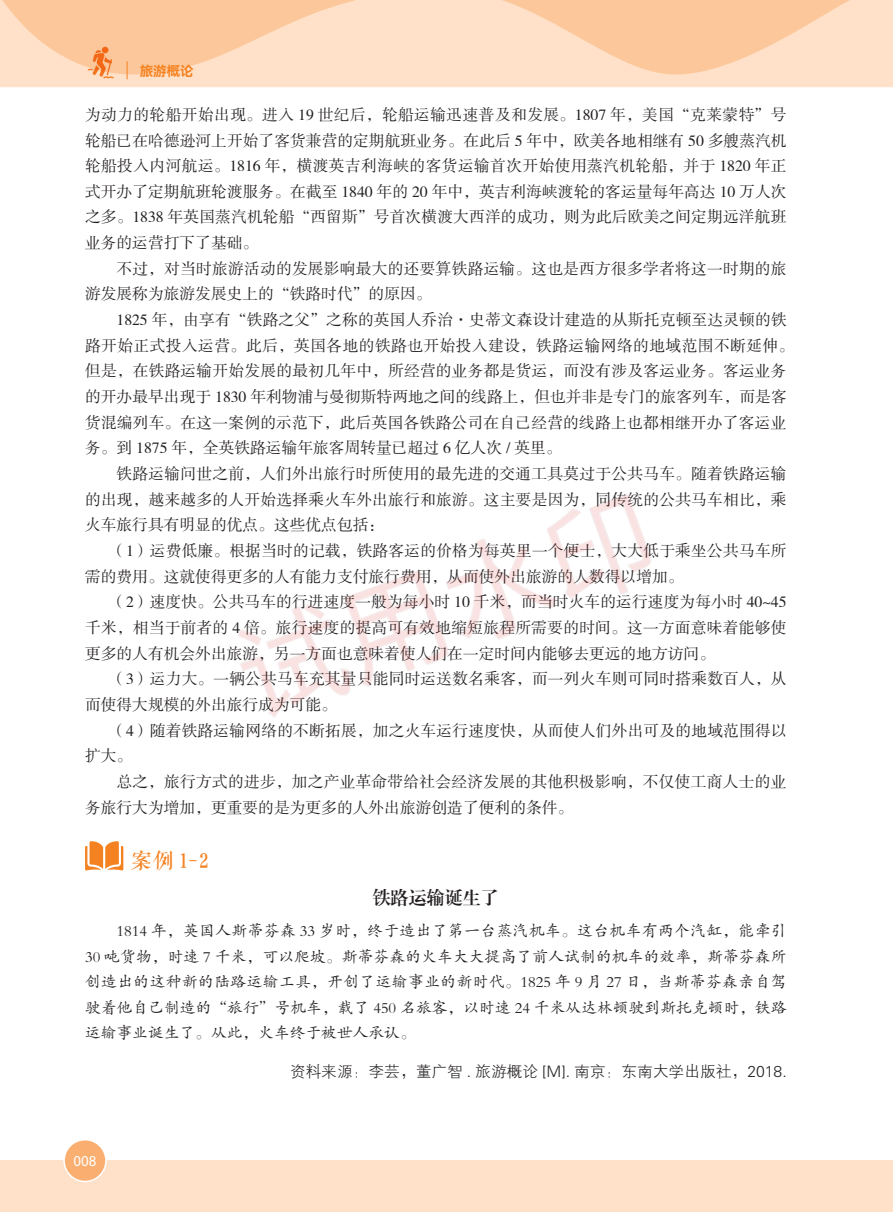
<style>
.page{position:relative;width:893px;height:1212px;background:#fff}
.page>*{position:absolute;margin:0;border:0;box-sizing:border-box;transform-origin:0 0}
.拓展阅读{font:21px "FZQKBYSJW GB1 0";color:#f58220}
.案例标题{font:18px "FZXBSK GBK1 0";color:#231f20}
.正文{font:15.75px/25.7px "FZSSK GBK1 0";letter-spacing:.01em;color:#231f20}
.正文楷体{font:15.75px/25.7px "FZKTK GBK1 0";letter-spacing:.005em;color:#231f20;text-align:justify}
.资料来源{font:15.75px "FZXH1 K GBK1 0";color:#231f20}
.t1{font:13.5px "Harmony OS Sans SC Bold";color:#f58220}
.t2{font:13.5px "Harmony OS Sans SC";color:#fff}
</style>
<div class="page">
<svg style="left:0;top:0;width:893px;height:87px;fill:#fee1c8"></svg>
<div style="left:0;top:1160px;width:893px;height:52px;background:#fee1c8"></div>
<div style="left:64px;top:1140px;width:42px;height:41px;background:#faaf71;border-radius:50%"></div>
<div style="left:63px;top:1139px;width:44px;height:43px;border:2px solid #fff;border-radius:50%"></div>
<svg style="left:127px;top:61px;width:1px;height:18px"></svg>
<img style="left:85px;top:43px;width:32px;height:36px">
<svg style="left:85px;top:841px;width:38px;height:29px"></svg>
<img style="left:238px;top:494px;width:413px;height:224px">
<p class="t1" style="left:140px;top:61px;width:56px">旅游概论</p>
<p class="正文" style="left:85px;top:102px;width:703px;text-align:justify">为动力的轮船开始出现。进入 19 世纪后，轮船运输迅速普及和发展。1807 年，美国“克莱蒙特”号轮船已在哈德逊河上开始了客货兼营的定期航班业务。在此后 5 年中，欧美各地相继有 50 多艘蒸汽机轮船投入内河航运。1816 年，横渡英吉利海峡的客货运输首次开始使用蒸汽机轮船，并于 1820 年正式开办了定期航班轮渡服务。在截至 1840 年的 20 年中，英吉利海峡渡轮的客运量每年高达 10 万人次之多。1838 年英国蒸汽机轮船“西留斯”号首次横渡大西洋的成功，则为此后欧美之间定期远洋航班业务的运营打下了基础。</p>
<p class="正文" style="left:85px;top:256px;width:703px;text-indent:31px">不过，对当时旅游活动的发展影响最大的还要算铁路运输。这也是西方很多学者将这一时期的旅游发展称为旅游发展史上的“铁路时代”的原因。</p>
<p class="正文" style="left:85px;top:307px;width:710px;text-indent:31px">1825 年，由享有“铁路之父”之称的英国人乔治·史蒂文森设计建造的从斯托克顿至达灵顿的铁路开始正式投入运营。此后，英国各地的铁路也开始投入建设，铁路运输网络的地域范围不断延伸。但是，在铁路运输开始发展的最初几年中，所经营的业务都是货运，而没有涉及客运业务。客运业务的开办最早出现于 1830 年利物浦与曼彻斯特两地之间的线路上，但也并非是专门的旅客列车，而是客货混编列车。在这一案例的示范下，此后英国各铁路公司在自己经营的线路上也都相继开办了客运业务。到 1875 年，全英铁路运输年旅客周转量已超过 6 亿人次 / 英里。</p>
<p class="正文" style="left:85px;top:461px;width:703px;text-align:justify;text-indent:31px">铁路运输问世之前，人们外出旅行时所使用的最先进的交通工具莫过于公共马车。随着铁路运输的出现，越来越多的人开始选择乘火车外出旅行和旅游。这主要是因为，同传统的公共马车相比，乘火车旅行具有明显的优点。这些优点包括：</p>
<p class="正文" style="left:85px;top:538px;width:703px;text-indent:25px">（1）运费低廉。根据当时的记载，铁路客运的价格为每英里一个便士，大大低于乘坐公共马车所需的费用。这就使得更多的人有能力支付旅行费用，从而使外出旅游的人数得以增加。</p>
<p class="正文" style="left:85px;top:590px;width:703px;text-align:justify;text-indent:25px">（2）速度快。公共马车的行进速度一般为每小时 10 千米，而当时火车的运行速度为每小时 40~45千米，相当于前者的 4 倍。旅行速度的提高可有效地缩短旅程所需要的时间。这一方面意味着能够使更多的人有机会外出旅游，另一方面也意味着使人们在一定时间内能够去更远的地方访问。</p>
<p class="正文" style="left:85px;top:667px;width:703px;text-indent:25px">（3）运力大。一辆公共马车充其量只能同时运送数名乘客，而一列火车则可同时搭乘数百人，从而使得大规模的外出旅行成为可能。</p>
<p class="正文" style="left:85px;top:718px;width:703px;text-indent:25px">（4）随着铁路运输网络的不断拓展，加之火车运行速度快，从而使人们外出可及的地域范围得以扩大。</p>
<p class="正文" style="left:85px;top:769px;width:703px;text-indent:31px">总之，旅行方式的进步，加之产业革命带给社会经济发展的其他积极影响，不仅使工商人士的业务旅行大为增加，更重要的是为更多的人外出旅游创造了便利的条件。</p>
<p class="拓展阅读" style="left:131px;top:850px;width:79px">案例 1-2</p>
<p class="案例标题" style="left:373px;top:887px;width:127px">铁路运输诞生了</p>
<p class="正文楷体" style="left:85px;top:918px;width:703px;text-indent:31px">1814 年，英国人斯蒂芬森 33 岁时，终于造出了第一台蒸汽机车。这台机车有两个汽缸，能牵引30 吨货物，时速 7 千米，可以爬坡。斯蒂芬森的火车大大提高了前人试制的机车的效率，斯蒂芬森所创造出的这种新的陆路运输工具，开创了运输事业的新时代。1825 年 9 月 27 日，当斯蒂芬森亲自驾驶着他自己制造的“旅行”号机车，载了 450 名旅客，以时速 24 千米从达林顿驶到斯托克顿时，铁路运输事业诞生了。从此，火车终于被世人承认。</p>
<p class="资料来源" style="left:290px;top:1063px;width:498px">资料来源：李芸，董广智 . 旅游概论 [M]. 南京：东南大学出版社，2018.</p>
<p class="t2" style="left:73px;top:1151px;width:25px">008</p>
</div>
